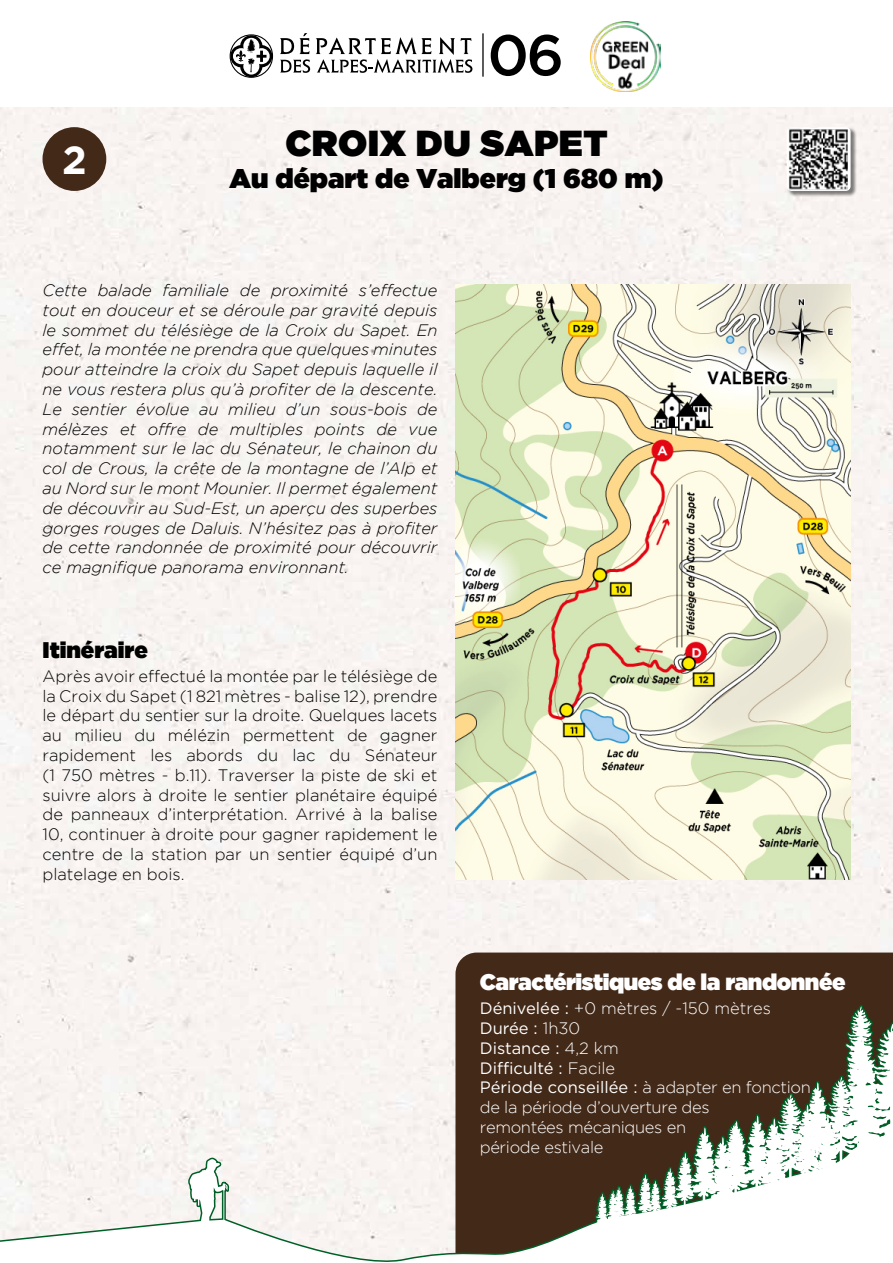
<style>
.page{position:relative;width:893px;height:1263px;background:#fff}
.page>*{position:absolute;margin:0;border:0;box-sizing:border-box;transform-origin:0 0}
.t1{font:700 39.6px "Gotham";color:#fff}
.t2{font:36px "Gotham Ultra";letter-spacing:.015em;color:#000}
.t3{font:27px "Gotham Ultra";color:#000}
.t4{font:22.5px "Gotham Ultra";letter-spacing:-.02em;color:#fff}
.t5{font:22.5px "Gotham Ultra";color:#000}
.t6{font:italic 300 16.5px/19.8px "Gotham";color:#000;text-align:justify}
.t7{font:300 16.5px/19.8px "Gotham";color:#000;text-align:justify}
.t8{font:300 16.5px/19.8px "Gotham";letter-spacing:-.02em;color:#fff}
.t9{font:16.5px "Gotham";color:#fff}
.t10{font:300 16.5px "Gotham";color:#fff}
.s1{font-weight:400}
.s2{font-weight:300}
</style>
<div class="page">
<div style="left:0;top:107px;width:893px;height:1019px;background:#f8f4f1"></div>
<div style="left:455px;top:952px;width:137px;height:174px;background:#432918"></div>
<div style="left:787px;top:127px;width:70px;height:70px;background:#000;opacity:.5"></div>
<div style="left:787px;top:127px;width:64px;height:64px;background:#fff;border-radius:5px"></div>
<img style="left:787px;top:127px;width:61px;height:64px">
<img style="left:455px;top:284px;width:396px;height:596px">
<div style="left:43px;top:127px;width:63px;height:64px;background:#432918;border-radius:50%"></div>
<svg style="left:592px;top:607px;width:301px;height:522px"></svg>
<svg style="left:0;top:1129px;width:885px;height:133px"></svg>
<svg style="left:187px;top:926px;width:46px;height:336px"></svg>
<hr style="left:482px;top:33px;width:2px;height:44px;background:#000">
<svg style="left:491px;top:35px;width:70px;height:41px"></svg>
<svg style="left:280px;top:33px;width:30px;height:40px"></svg>
<svg style="left:230px;top:34px;width:43px;height:44px"></svg>
<svg style="left:316px;top:37px;width:156px;height:36px"></svg>
<img style="left:590px;top:21px;width:71px;height:70px">
<p class="t1" style="left:62px;top:137px;width:26px">2</p>
<p class="t2" style="left:285px;top:122px;width:324px">CROIX DU SAPET</p>
<p class="t3" style="left:230px;top:163px;width:435px">Au départ de Valberg (1 680 m)</p>
<p class="t6" style="left:43px;top:280px;width:396px">Cette balade familiale de proximité s’effectue tout en douceur et se déroule par gravité depuis le sommet du télésiège de la Croix du Sapet. En effet, la montée ne prendra que quelques minutes pour atteindre la croix du Sapet depuis laquelle il ne vous restera plus qu’à profiter de la descente.<br>Le sentier évolue au milieu d’un sous-bois de mélèzes et offre de multiples points de vue notamment sur le lac du Sénateur, le chainon du col de Crous, la crête de la montagne de l’Alp et au Nord sur le mont Mounier. Il permet également de découvrir au Sud-Est, un aperçu des superbes gorges rouges de Daluis. N’hésitez pas à profiter de cette randonnée de proximité pour découvrir ce magnifique panorama environnant.</p>
<p class="t5" style="left:43px;top:637px;width:107px">Itinéraire</p>
<p class="t7" style="left:43px;top:666px;width:396px">Après avoir effectué la montée par le télésiège de la Croix du Sapet (1 821 mètres - balise 12), prendre le départ du sentier sur la droite. Quelques lacets au milieu du mélézin permettent de gagner rapidement les abords du lac du Sénateur (1 750 mètres - b.11). Traverser la piste de ski et suivre alors à droite le sentier planétaire équipé de panneaux d’interprétation. Arrivé à la balise 10, continuer à droite pour gagner rapidement le centre de la station par un sentier équipé d’un platelage en bois.</p>
<p class="t4" style="left:480px;top:969px;width:367px">Caractéristiques de la randonnée</p>
<p class="t10" style="left:480px;top:999px;width:293px"><span class="s1">Dénivelée :</span> +0 mètres / -150 mètres</p>
<p class="t9" style="left:480px;top:1017px;width:102px">Durée : <span class="s2">1h30</span></p>
<p class="t9" style="left:480px;top:1037px;width:141px">Distance : <span class="s2">4,2 km</span></p>
<p class="t9" style="left:480px;top:1057px;width:137px">Difficulté : <span class="s2">Facile</span></p>
<p class="t8" style="left:480px;top:1077px;width:333px"><span class="s1">Période conseillée :</span> à adapter en fonction de la période d’ouverture des<br>remontées mécaniques en<br>période estivale</p>
</div>
